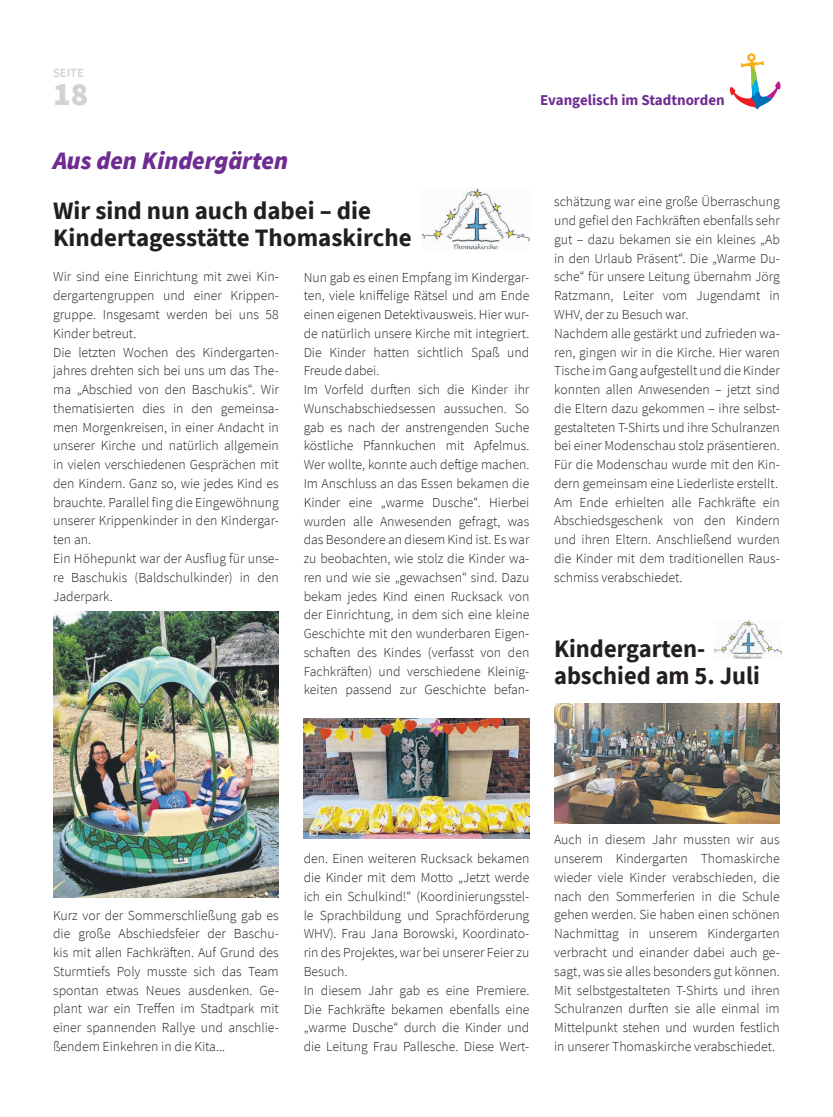
<style>
.page{position:relative;width:833px;height:1117px;background:#fff}
.page>*{position:absolute;margin:0;border:0;box-sizing:border-box;transform-origin:0 0}
.t1{font:900 32.5px "Source Sans Pro";color:#d1d2d4}
.t2{font:700 25px/27.5px "Source Sans Pro";color:#231f20}
.t3{font:italic 900 25px "Source Sans Pro";color:#6e2c91}
.t4{font:700 15px "Source Sans Pro";color:#6e2c91}
.t5{font:300 13.75px/18.8px "Source Sans Pro";color:#231f20}
.t6{font:600 12.5px "Source Sans Pro";color:#d1d2d4}
</style>
<div class="page">
<svg style="left:729px;top:53px;width:52px;height:56px"></svg>
<img style="left:304px;top:718px;width:225px;height:119px">
<img style="left:53px;top:611px;width:226px;height:286px">
<img style="left:554px;top:703px;width:226px;height:119px">
<img style="left:423px;top:189px;width:106px;height:60px">
<img style="left:714px;top:620px;width:67px;height:38px">
<p class="t6" style="left:53px;top:65px;width:32px">SEITE</p>
<h1 class="t1" style="left:53px;top:71px;width:37px">18</h1>
<p class="t4" style="left:540px;top:89px;width:186px">Evangelisch im Stadtnorden</p>
<h2 class="t3" style="left:53px;top:143px;width:236px">Aus den Kindergärten</h2>
<h2 class="t2" style="left:53px;top:196px;width:360px">Wir sind nun auch dabei – die<br>Kindertagesstätte Thomaskirche</h2>
<p class="t5" style="left:53px;top:267px;width:227px">Wir sind eine Einrichtung mit zwei Kin&shy;dergartengruppen und einer Krippen&shy;gruppe. Insgesamt werden bei uns 58<br>Kinder betreut.<br>Die letzten Wochen des Kindergarten&shy;jahres drehten sich bei uns um das The&shy;ma „Abschied von den Baschukis“. Wir thematisierten dies in den gemeinsa&shy;men Morgenkreisen, in einer Andacht in unserer Kirche und natürlich allgemein in vielen verschiedenen Gesprächen mit den Kindern. Ganz so, wie jedes Kind es brauchte. Parallel fing die Eingewöhnung unserer Krippenkinder in den Kindergar&shy;ten an.<br>Ein Höhepunkt war der Ausflug fü r unse&shy;re Baschukis (Baldschulkinder) in den Jaderpark.</p>
<p class="t5" style="left:304px;top:267px;width:227px">Nun gab es einen Empfang im Kindergar&shy;ten, viele kniffelige Rätsel und am Ende einen eigenen Detektivausweis. Hier wur&shy;de natürlich unsere Kirche mit integriert.<br>Die Kinder hatten sichtlich Spaß und Freude dabei.<br>Im Vorfeld durften sich die Kinder ihr Wunschabschiedsessen aussuchen. So gab es nach der anstrengenden Suche köstliche Pfannkuchen mit Apfelmus.<br>Wer wollte, konnte auch deftige machen.<br>Im Anschluss an das Essen bekamen die Kinder eine „warme Dusche“. Hierbei wurden alle Anwesenden gefragt, was das Besondere an diesem Kind ist. Es war zu beobachten, wie stolz die Kinder wa&shy;ren und wie sie „gewachsen“ sind. Dazu bekam jedes Kind einen Rucksack von der Einrichtung, in dem sich eine kleine Geschichte mit den wunderbaren Eigen&shy;schaften des Kindes (verfasst von den Fachkräften) und verschiedene Kleinig&shy;keiten passend zur Geschichte befan-</p>
<p class="t5" style="left:554px;top:192px;width:227px">schätzung war eine große Überraschung und gefiel den Fachkräften ebenfalls sehr gut – dazu bekamen sie ein kleines „Ab in den Urlaub Präsent“. Die „Warme Du&shy;sche“ für unsere Leitung übernahm Jörg Ratzmann, Leiter vom Jugendamt in WHV, der zu Besuch war.<br>Nachdem alle gestärkt und zufrieden wa&shy;ren, gingen wir in die Kirche. Hier waren Tische im Gang aufgestellt und die Kinder konnten allen Anwesenden – jetzt sind die Eltern dazu gekommen – ihre selbst&shy;gestalteten T-Shirts und ihre Schulranzen bei einer Modenschau stolz präsentieren.<br>Für die Modenschau wurde mit den Kin&shy;dern gemeinsam eine Liederliste erstellt.<br>Am Ende erhielten alle Fachkräfte ein Abschiedsgeschenk von den Kindern und ihren Eltern. Anschließend wurden die Kinder mit dem traditionellen Raus&shy;schmiss verabschiedet.</p>
<h2 class="t2" style="left:554px;top:634px;width:207px">Kindergarten&shy;abschied am 5. Juli</h2>
<p class="t5" style="left:53px;top:905px;width:227px;text-align:justify">Kurz vor der Sommerschließung gab es die große Abschiedsfeier der Baschu&shy;kis mit allen Fachkräften. Auf Grund des Sturmtiefs Poly musste sich das Team spontan etwas Neues ausdenken. Ge&shy;plant war ein Treffen im Stadtpark mit einer spannenden Rallye und anschlie&shy;ßendem Einkehren in die Kita...</p>
<p class="t5" style="left:304px;top:849px;width:227px">den. Einen weiteren Rucksack bekamen die Kinder mit dem Motto „Jetzt werde ich ein Schulkind!“ (Koordinierungsstel&shy;le Sprachbildung und Sprachförderung WHV). Frau Jana Borowski, Koordinato&shy;rin des Projektes, war bei unserer Feier zu Besuch.<br>In diesem Jahr gab es eine Premiere.<br>Die Fachkräfte bekamen ebenfalls eine „warme Dusche“ durch die Kinder und die Leitung Frau Pallesche. Diese Wert-</p>
<p class="t5" style="left:554px;top:830px;width:227px;text-align:justify">Auch in diesem Jahr mussten wir aus unserem Kindergarten Thomaskirche wieder viele Kinder verabschieden, die nach den Sommerferien in die Schule gehen werden. Sie haben einen schönen Nachmittag in unserem Kindergarten verbracht und einander dabei auch ge&shy;sagt, was sie alles besonders gut können.<br>Mit selbstgestalteten T-Shirts und ihren Schulranzen durften sie alle einmal im Mittelpunkt stehen und wurden festlich in unserer Thomaskirche verabschiedet.</p>
</div>
